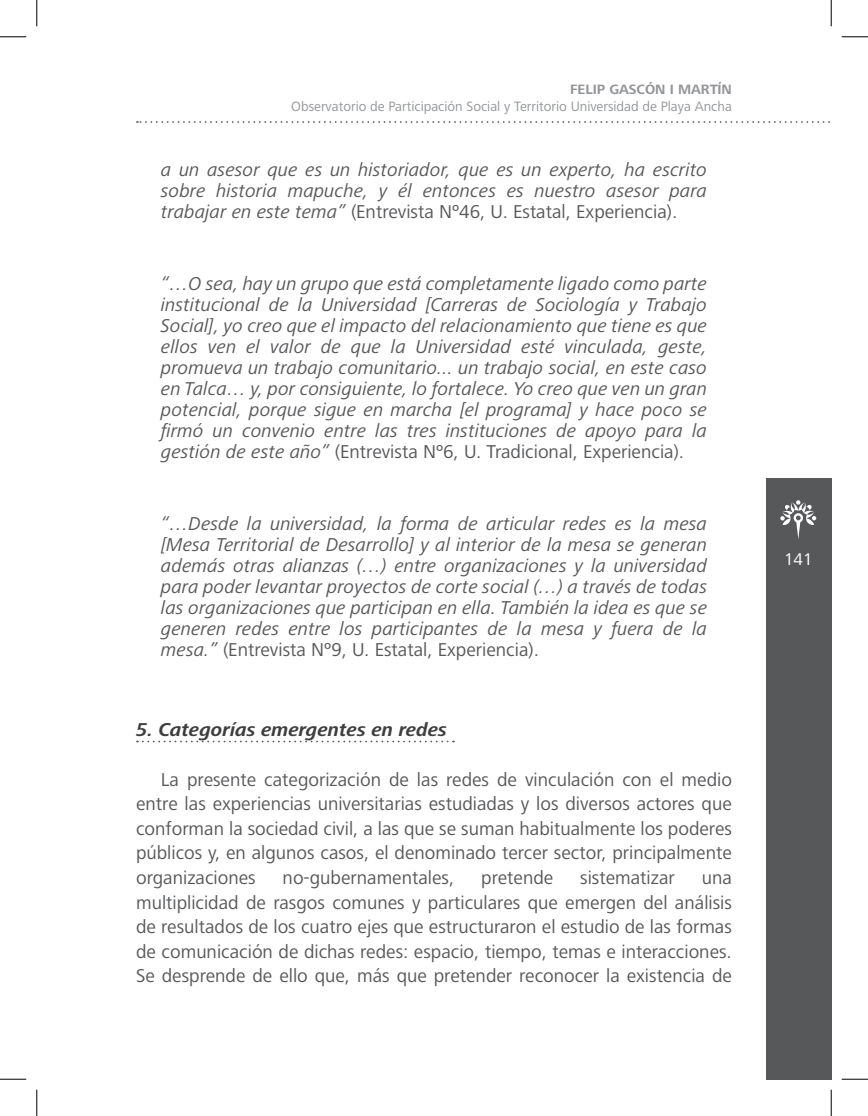
<style>
.page{position:relative;width:868px;height:1116px;background:#fff}
.page>*{position:absolute;margin:0;border:0;box-sizing:border-box;transform-origin:0 0}
.t1{font:italic 19.25px/21px "Frutiger Next LT";color:#57585a;text-align:justify}
.t2{font:19.25px/24.5px "Frutiger Next LT";color:#57585a;text-align:justify}
.t3{font:italic 700 19.25px "Frutiger Next LT";color:#3e3e3f}
.t4{font:17.5px "Frutiger Next LT";color:#fff}
.t5{font:14px "Frutiger Next LT";color:#939598}
.t6{font:700 14px "Frutiger Next LT";color:#939598}
.s1{font-style:normal}
</style>
<div class="page">
<div style="left:766px;top:478px;width:64px;height:600px;background:#57585a"></div>
<svg style="left:780px;top:500px;width:36px;height:39px"></svg>
<svg style="left:137px;top:121px;width:693px;height:2px"></svg>
<svg style="left:137px;top:740px;width:310px;height:2px"></svg>
<svg style="left:0;top:36px;width:26px;height:1px"></svg>
<svg style="left:841px;top:36px;width:26px;height:1px"></svg>
<svg style="left:0;top:1078px;width:26px;height:1px"></svg>
<svg style="left:841px;top:1078px;width:26px;height:1px"></svg>
<svg style="left:36px;top:0;width:1px;height:26px"></svg>
<svg style="left:36px;top:1089px;width:1px;height:26px"></svg>
<svg style="left:830px;top:0;width:1px;height:26px"></svg>
<svg style="left:830px;top:1089px;width:1px;height:26px"></svg>
<p class="t6" style="left:570px;top:82px;width:163px">FELIP GASCÓN I MARTÍN</p>
<p class="t5" style="left:291px;top:99px;width:442px">Observatorio de Participación Social y Territorio Universidad de Playa Ancha</p>
<p class="t1" style="left:161px;top:159px;width:547px">a un asesor que es un historiador, que es un experto, ha escrito sobre historia mapuche, y él entonces es nuestro asesor para trabajar en este tema” <span class="s1">(Entrevista Nº46, U. Estatal, Experiencia).</span></p>
<p class="t1" style="left:161px;top:273px;width:547px">“…O sea, hay un grupo que está completamente ligado como parte institucional de la Universidad [Carreras de Sociología y Trabajo Social], yo creo que el impacto del relacionamiento que tiene es que ellos ven el valor de que la Universidad esté vinculada, geste, promueva un trabajo comunitario... un trabajo social, en este caso en Talca… y, por consiguiente, lo fortalece. Yo creo que ven un gran potencial, porque sigue en marcha [el programa] y hace poco se firmó un convenio entre las tres instituciones de apoyo para la gestión de este año” <span class="s1">(Entrevista Nº6, U. Tradicional, Experiencia).</span></p>
<p class="t1" style="left:161px;top:512px;width:547px">“…Desde la universidad, la forma de articular redes es la mesa [Mesa Territorial de Desarrollo] y al interior de la mesa se generan además otras alianzas (…) entre organizaciones y la universidad para poder levantar proyectos de corte social (…) a través de todas las organizaciones que participan en ella. También la idea es que se generen redes entre los participantes de la mesa y fuera de la mesa.” <span class="s1">(Entrevista Nº9, U. Estatal, Experiencia).</span></p>
<p class="t3" style="left:136px;top:718px;width:312px">5. Categorías emergentes en redes</p>
<p class="t2" style="left:136px;top:767px;width:597px;text-indent:25px">La presente categorización de las redes de vinculación con el medio entre las experiencias universitarias estudiadas y los diversos actores que conforman la sociedad civil, a las que se suman habitualmente los poderes públicos y, en algunos casos, el denominado tercer sector, principalmente organizaciones</p>
<p class="t2" style="left:282px;top:865px;width:173px">no-gubernamentales,</p>
<p class="t2" style="left:481px;top:865px;width:74px">pretende</p>
<p class="t2" style="left:580px;top:865px;width:96px">sistematizar</p>
<p class="t2" style="left:136px;top:865px;width:597px;text-indent:565px">una multiplicidad de rasgos comunes y particulares que emergen del análisis de resultados de los cuatro ejes que estructuraron el estudio de las formas de comunicación de dichas redes: espacio, tiempo, temas e interacciones.<br>Se desprende de ello que, más que pretender reconocer la existencia de</p>
<p class="t4" style="left:783px;top:549px;width:30px">141</p>
</div>
